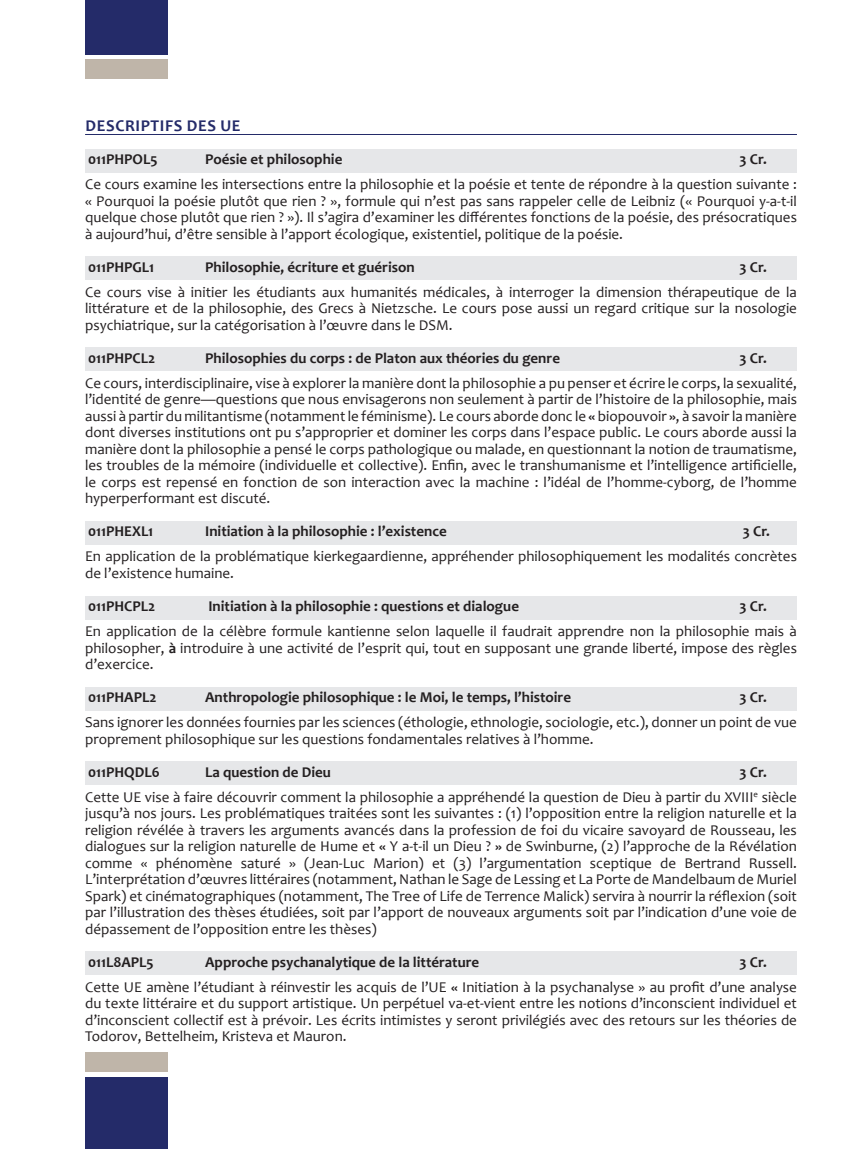
<style>
.page{position:relative;width:851px;height:1149px;background:#fff}
.page>*{position:absolute;margin:0;border:0;box-sizing:border-box;transform-origin:0 0}
.Title_Underline{font:700 16.5px "Candara";letter-spacing:.04em;color:#242b69}
.t1{font:15px/16.5px "Candara";color:#231f20;text-align:justify}
.RSyll{font:700 15px "Candara";color:#231f20}
.s1{font-weight:700}
</style>
<div class="page">
<div style="left:85px;top:1076px;width:83px;height:72px;background:#242b69"></div>
<div style="left:85px;top:1051px;width:83px;height:19px;background:#bfb5a9"></div>
<div style="left:85px;top:60px;width:83px;height:19px;background:#bfb5a9"></div>
<div style="left:85px;top:0;width:83px;height:54px;background:#242b69"></div>
<hr style="left:85px;top:134px;width:711px;height:1px;background:#242b69">
<div style="left:85px;top:149px;width:711px;height:23px;background:#e6e7e9"></div>
<div style="left:85px;top:256px;width:711px;height:24px;background:#e6e7e9"></div>
<div style="left:85px;top:347px;width:711px;height:24px;background:#e6e7e9"></div>
<div style="left:85px;top:521px;width:711px;height:23px;background:#e6e7e9"></div>
<div style="left:85px;top:595px;width:711px;height:24px;background:#e6e7e9"></div>
<div style="left:85px;top:686px;width:711px;height:24px;background:#e6e7e9"></div>
<div style="left:85px;top:761px;width:711px;height:23px;background:#e6e7e9"></div>
<div style="left:85px;top:951px;width:711px;height:23px;background:#e6e7e9"></div>
<p class="Title_Underline" style="left:85px;top:116px;width:157px">DESCRIPTIFS DES UE</p>
<p class="RSyll" style="left:88px;top:150px;width:71px">011PHPOL5</p>
<p class="RSyll" style="left:205px;top:150px;width:139px">Poésie et philosophie</p>
<p class="RSyll" style="left:739px;top:150px;width:29px">3 Cr.</p>
<p class="t1" style="left:85px;top:176px;width:713px">Ce cours examine les intersections entre la philosophie et la poésie et tente de répondre à la question suivante : « Pourquoi la poésie plutôt que rien ? », formule qui n’est pas sans rappeler celle de Leibniz (« Pourquoi y-a-t-il quelque chose plutôt que rien ? »). Il s’agira d’examiner les différentes fonctions de la poésie, des présocratiques à aujourd’hui, d’être sensible à l’apport écologique, existentiel, politique de la poésie.</p>
<p class="RSyll" style="left:88px;top:258px;width:68px">011PHPGL1</p>
<p class="RSyll" style="left:205px;top:258px;width:211px">Philosophie, écriture et guérison</p>
<p class="RSyll" style="left:739px;top:258px;width:29px">3 Cr.</p>
<p class="t1" style="left:85px;top:283px;width:713px">Ce cours vise à initier les étudiants aux humanités médicales, à interroger la dimension thérapeutique de la littérature et de la philosophie, des Grecs à Nietzsche. Le cours pose aussi un regard critique sur la nosologie psychiatrique, sur la catégorisation à l’œuvre dans le DSM.</p>
<p class="RSyll" style="left:88px;top:349px;width:69px">011PHPCL2</p>
<p class="RSyll" style="left:205px;top:349px;width:356px">Philosophies du corps : de Platon aux théories du genre</p>
<p class="RSyll" style="left:739px;top:349px;width:29px">3 Cr.</p>
<p class="t1" style="left:85px;top:374px;width:713px">Ce cours, interdisciplinaire, vise à explorer la manière dont la philosophie a pu penser et écrire le corps, la sexualité, l’identité de genre—questions que nous envisagerons non seulement à partir de l’histoire de la philosophie, mais aussi à partir du militantisme (notamment le féminisme). Le cours aborde donc le <span class="s1">«</span> biopouvoir <span class="s1">»</span>, à savoir la manière dont diverses institutions ont pu s’approprier et dominer les corps dans l’espace public. Le cours aborde aussi la manière dont la philosophie a pensé le corps pathologique ou malade, en questionnant la notion de traumatisme, les troubles de la mémoire (individuelle et collective). Enfin, avec le transhumanisme et l’intelligence artificielle, le corps est repensé en fonction de son interaction avec la machine : l’idéal de l’homme-cyborg, de l’homme hyperperformant est discuté.</p>
<p class="RSyll" style="left:88px;top:522px;width:67px">011PHEXL1</p>
<p class="RSyll" style="left:205px;top:522px;width:243px">Initiation à la philosophie : l’existence</p>
<p class="RSyll" style="left:742px;top:522px;width:29px">3 Cr.</p>
<p class="t1" style="left:85px;top:548px;width:713px">En application de la problématique kierkegaardienne, appréhender philosophiquement les modalités concrètes de l’existence humaine.</p>
<p class="RSyll" style="left:88px;top:597px;width:69px">011PHCPL2</p>
<p class="RSyll" style="left:208px;top:597px;width:312px">Initiation à la philosophie : questions et dialogue</p>
<p class="RSyll" style="left:739px;top:597px;width:29px">3 Cr.</p>
<p class="t1" style="left:85px;top:622px;width:713px">En application de la célèbre formule kantienne selon laquelle il faudrait apprendre non la philosophie mais à philosopher, <span class="s1">à</span> introduire à une activité de l’esprit qui, tout en supposant une grande liberté, impose des règles d’exercice.</p>
<p class="RSyll" style="left:88px;top:688px;width:70px">011PHAPL2</p>
<p class="RSyll" style="left:205px;top:688px;width:367px">Anthropologie philosophique : le Moi, le temps, l’histoire</p>
<p class="RSyll" style="left:739px;top:688px;width:29px">3 Cr.</p>
<p class="t1" style="left:85px;top:713px;width:713px">Sans ignorer les données fournies par les sciences (éthologie, ethnologie, sociologie, etc.), donner un point de vue proprement philosophique sur les questions fondamentales relatives à l’homme.</p>
<p class="RSyll" style="left:88px;top:762px;width:73px">011PHQDL6</p>
<p class="RSyll" style="left:205px;top:762px;width:127px">La question de Dieu</p>
<p class="RSyll" style="left:739px;top:762px;width:29px">3 Cr.</p>
<p class="t1" style="left:85px;top:788px;width:713px">Cette UE vise à faire découvrir comment la philosophie a appréhendé la question de Dieu à partir du XVIII<sup>e</sup> siècle jusqu’à nos jours. Les problématiques traitées sont les suivantes : (1) l’opposition entre la religion naturelle et la religion révélée à travers les arguments avancés dans la profession de foi du vicaire savoyard de Rousseau, les dialogues sur la religion naturelle de Hume et <span class="s1">«</span> Y a-t-il un Dieu ? <span class="s1">»</span> de Swinburne, (2) l’approche de la Révélation comme « phénomène saturé » (Jean-Luc Marion) et (3) l’argumentation sceptique de Bertrand Russell.<br>L’interprétation d’œuvres littéraires (notamment, Nathan le Sage de Lessing et La Porte de Mandelbaum de Muriel Spark) et cinématographiques (notamment, The Tree of Life de Terrence Malick) servira à nourrir la réflexion (soit par l’illustration des thèses étudiées, soit par l’apport de nouveaux arguments soit par l’indication d’une voie de dépassement de l’opposition entre les thèses)</p>
<p class="RSyll" style="left:88px;top:952px;width:67px">011L8APL5</p>
<p class="RSyll" style="left:205px;top:952px;width:275px">Approche psychanalytique de la littérature</p>
<p class="RSyll" style="left:739px;top:952px;width:29px">3 Cr.</p>
<p class="t1" style="left:85px;top:978px;width:713px">Cette UE amène l’étudiant à réinvestir les acquis de l’UE <span class="s1">«</span> Initiation à la psychanalyse » au profit d’une analyse du texte littéraire et du support artistique. Un perpétuel va-et-vient entre les notions d’inconscient individuel et d’inconscient collectif est à prévoir. Les écrits intimistes y seront privilégiés avec des retours sur les théories de Todorov, Bettelheim, Kristeva et Mauron.</p>
</div>
